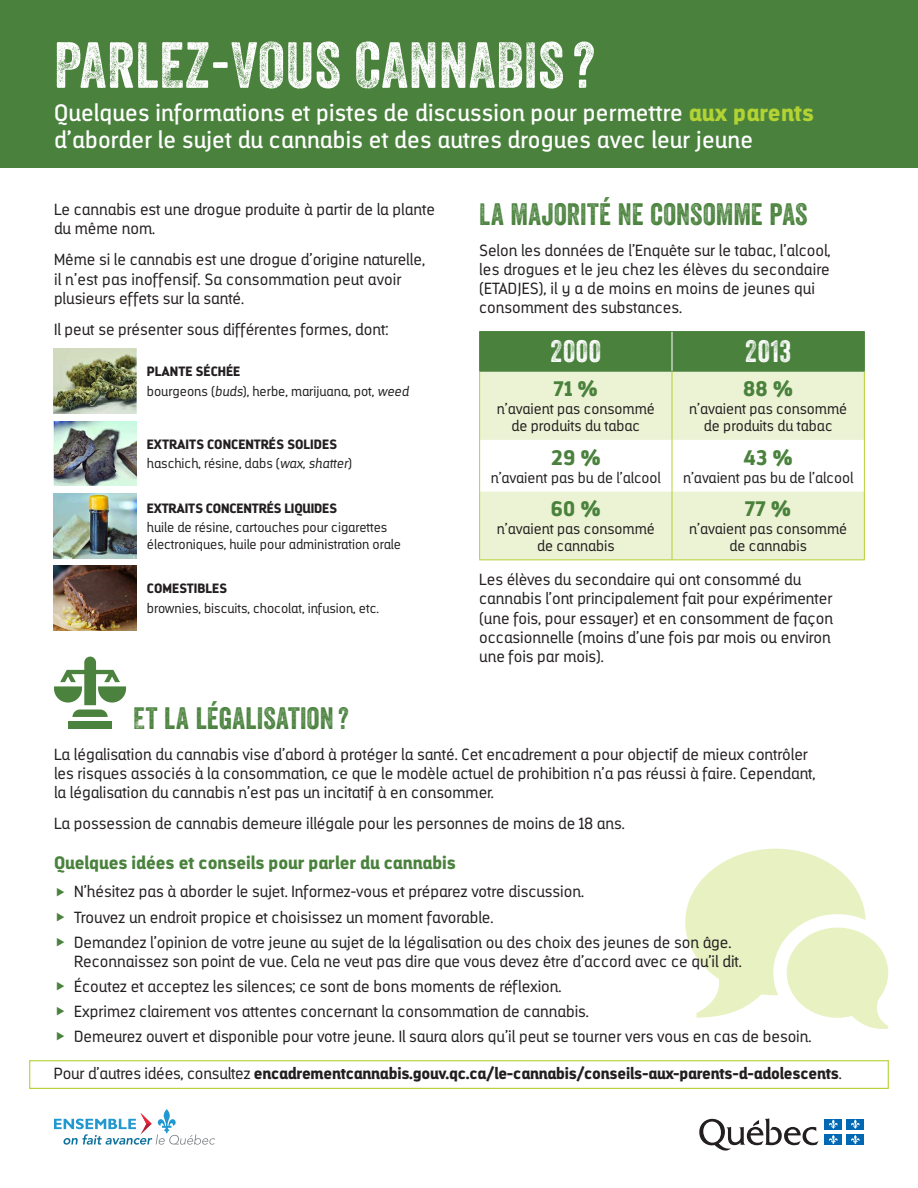
<style>
.page{position:relative;width:918px;height:1188px;background:#fff}
.page>*{position:absolute;margin:0;border:0;box-sizing:border-box;transform-origin:0 0}
.t1{font:63px "Veneer Two";letter-spacing:.01em;color:#fff}
.t2{font:30px "Veneer Two";letter-spacing:.005em;color:#4a823d}
.t3{font:30px "Veneer Two";letter-spacing:.02em;color:#fff}
.t4{font:23.7px/27px "Darwin Alt";letter-spacing:.01em;color:#fff}
.t5{font:900 21px "Darwin Alt";letter-spacing:.015em;color:#4a823d}
.t6{font:900 18px "Darwin Alt";color:#4a823d}
.t7{font:300 16.2px/19px "Darwin Alt";color:#231f20}
.t8{font:900 16.2px "Darwin Alt";letter-spacing:-.01em;color:#231f20}
.t9{font:300 15px/16.5px "Darwin Alt";color:#231f20;text-align:center}
.t10{font:300 13.5px/19.5px "Darwin Alt";color:#231f20}
.t11{font:900 13.5px/19.5px "Darwin Alt";color:#231f20}
.s1{font-weight:900;color:#b3d234}
.s2{font-weight:900}
.s3{font-style:italic}
.s4{font-weight:300}
.s5{font-weight:300;font-style:italic}
</style>
<div class="page">
<svg style="left:685px;top:849px;width:203px;height:180px"></svg>
<div style="left:0;top:0;width:918px;height:167px;background:#4a823d"></div>
<svg style="left:54px;top:1109px;width:161px;height:36px"></svg>
<svg style="left:699px;top:1118px;width:120px;height:33px"></svg>
<div style="left:825px;top:1119px;width:17px;height:10px;background:#0168b3"></div>
<svg style="left:829px;top:1119px;width:9px;height:10px"></svg>
<div style="left:847px;top:1119px;width:17px;height:10px;background:#0168b3"></div>
<svg style="left:851px;top:1119px;width:9px;height:10px"></svg>
<div style="left:825px;top:1134px;width:17px;height:11px;background:#0168b3"></div>
<svg style="left:829px;top:1135px;width:9px;height:9px"></svg>
<div style="left:847px;top:1134px;width:17px;height:11px;background:#0168b3"></div>
<svg style="left:851px;top:1135px;width:9px;height:9px"></svg>
<svg style="left:480px;top:332px;width:384px;height:108px;background:#b0c99c"></svg>
<div style="left:480px;top:492px;width:384px;height:67px;background:#ecf3d4"></div>
<hr style="left:479px;top:371px;width:193px;height:1px;background:#4a823d">
<hr style="left:672px;top:371px;width:193px;height:1px;background:#4a823d">
<hr style="left:479px;top:331px;width:193px;height:1px;background:#4a823d">
<hr style="left:479px;top:332px;width:1px;height:39px;background:#4a823d">
<hr style="left:672px;top:331px;width:193px;height:1px;background:#4a823d">
<hr style="left:864px;top:332px;width:1px;height:39px;background:#4a823d">
<hr style="left:672px;top:332px;width:1px;height:39px;background:#fff">
<hr style="left:479px;top:372px;width:1px;height:68px;background:#b3d234">
<hr style="left:672px;top:372px;width:1px;height:68px;background:#b3d234">
<hr style="left:864px;top:372px;width:1px;height:68px;background:#b3d234">
<hr style="left:479px;top:440px;width:1px;height:52px;background:#b3d234">
<hr style="left:672px;top:440px;width:1px;height:52px;background:#b3d234">
<hr style="left:864px;top:440px;width:1px;height:52px;background:#b3d234">
<hr style="left:479px;top:492px;width:1px;height:67px;background:#b3d234">
<hr style="left:672px;top:492px;width:1px;height:67px;background:#b3d234">
<hr style="left:864px;top:492px;width:1px;height:67px;background:#b3d234">
<hr style="left:479px;top:559px;width:193px;height:1px;background:#b3d234">
<hr style="left:672px;top:559px;width:193px;height:1px;background:#b3d234">
<div style="left:68px;top:721px;width:44px;height:8px;background:#4b823e"></div>
<svg style="left:54px;top:657px;width:72px;height:60px"></svg>
<div style="left:29px;top:1060px;width:860px;height:29px;border:1px solid #b3d234"></div>
<img style="left:54px;top:349px;width:82px;height:64px">
<img style="left:54px;top:493px;width:82px;height:65px">
<img style="left:54px;top:421px;width:82px;height:65px">
<img style="left:54px;top:566px;width:82px;height:65px">
<h1 class="t1" style="left:54px;top:27px;width:542px">PARLEZ-VOUS CANNABIS ?</h1>
<h3 class="t4" style="left:54px;top:99px;width:762px">Quelques informations et pistes de discussion pour permettre <span class="s1">aux parents </span>d’aborder le sujet du cannabis et des autres drogues avec leur jeune</h3>
<p class="t7" style="left:54px;top:200px;width:382px">Le cannabis est une drogue produite à partir de la plante du même nom.</p>
<p class="t7" style="left:54px;top:250px;width:373px">Même si le cannabis est une drogue d’origine naturelle, il n’est pas inoffensif. Sa consommation peut avoir plusieurs effets sur la santé.</p>
<p class="t7" style="left:54px;top:320px;width:336px">Il peut se présenter sous différentes formes, dont:</p>
<p class="t10" style="left:147px;top:362px;width:263px"><span class="s2">PLANTE SÉCHÉE<br></span>bourgeons (<span class="s3">buds</span>), herbe, marijuana, pot, <span class="s3">weed</span></p>
<p class="t11" style="left:147px;top:434px;width:207px">EXTRAITS CONCENTRÉS SOLIDES <span class="s4">haschich, résine, dabs (</span><span class="s5">wax, shatter</span><span class="s4">)</span></p>
<p class="t11" style="left:147px;top:498px;width:192px">EXTRAITS CONCENTRÉS LIQUIDES</p>
<p class="t10" style="left:147px;top:519px;width:256px;line-height:16.5px">huile de résine, cartouches pour cigarettes électroniques, huile pour administration orale</p>
<p class="t11" style="left:147px;top:579px;width:82px">COMESTIBLES</p>
<p class="t10" style="left:147px;top:599px;width:234px">brownies, biscuits, chocolat, infusion, etc.</p>
<h2 class="t2" style="left:479px;top:196px;width:330px">LA MAJORITÉ NE CONSOMME PAS</h2>
<p class="t7" style="left:479px;top:241px;width:353px">Selon les données de l’Enquête sur le tabac, l’alcool, les drogues et le jeu chez les élèves du secondaire (ETADJES), il y a de moins en moins de jeunes qui consomment des substances.</p>
<h2 class="t3" style="left:551px;top:333px;width:52px">2000</h2>
<h2 class="t3" style="left:745px;top:333px;width:47px">2013</h2>
<p class="t5" style="left:554px;top:376px;width:46px">71 %</p>
<p class="t9" style="left:497px;top:401px;width:159px">n’avaient pas consommé de produits du tabac</p>
<p class="t5" style="left:743px;top:376px;width:52px">88 %</p>
<p class="t9" style="left:689px;top:401px;width:159px">n’avaient pas consommé de produits du tabac</p>
<p class="t5" style="left:551px;top:444px;width:51px">29 %</p>
<p class="t9" style="left:491px;top:469px;width:172px">n’avaient pas bu de l’alcool</p>
<p class="t5" style="left:743px;top:444px;width:51px">43 %</p>
<p class="t9" style="left:683px;top:469px;width:172px">n’avaient pas bu de l’alcool</p>
<p class="t5" style="left:745px;top:496px;width:47px">77 %</p>
<p class="t9" style="left:689px;top:521px;width:159px">n’avaient pas consommé de cannabis</p>
<p class="t7" style="left:479px;top:570px;width:355px">Les élèves du secondaire qui ont consommé du cannabis l’ont principalement fait pour expérimenter (une fois, pour essayer) et en consomment de façon occasionnelle (moins d’une fois par mois ou environ une fois par mois).</p>
<p class="t5" style="left:551px;top:496px;width:51px">60 %</p>
<p class="t9" style="left:497px;top:521px;width:159px">n’avaient pas consommé de cannabis</p>
<h2 class="t2" style="left:133px;top:700px;width:217px">ET LA LÉGALISATION ?</h2>
<p class="t7" style="left:54px;top:745px;width:763px">La légalisation du cannabis vise d’abord à protéger la santé. Cet encadrement a pour objectif de mieux contrôler les risques associés à la consommation, ce que le modèle actuel de prohibition n’a pas réussi à faire. Cependant, la légalisation du cannabis n’est pas un incitatif à en consommer.</p>
<p class="t7" style="left:54px;top:814px;width:572px">La possession de cannabis demeure illégale pour les personnes de moins de 18 ans.</p>
<p class="t6" style="left:54px;top:852px;width:403px">Quelques idées et conseils pour parler du cannabis</p>
<p class="t7" style="left:74px;top:879px;width:659px;line-height:25.2px">N’hésitez pas à aborder le sujet. Informez-vous et préparez votre discussion.<br>Trouvez un endroit propice et choisissez un moment favorable.<br>Demandez l’opinion de votre jeune au sujet de la légalisation ou des choix des jeunes de son âge.</p>
<p class="t7" style="left:74px;top:949px;width:739px;line-height:25.2px">Reconnaissez son point de vue. Cela ne veut pas dire que vous devez être d’accord avec ce qu’il dit.<br>Écoutez et acceptez les silences; ce sont de bons moments de réflexion.<br>Exprimez clairement vos attentes concernant la consommation de cannabis.<br>Demeurez ouvert et disponible pour votre jeune. Il saura alors qu’il peut se tourner vers vous en cas de besoin.</p>
<p class="t8" style="left:54px;top:1064px;width:789px"><span class="s4">Pour d’autres idées, consultez</span> encadrementcannabis.gouv.qc.ca/le-cannabis/conseils-aux-parents-d-adolescents<span class="s4">.</span></p>
</div>
